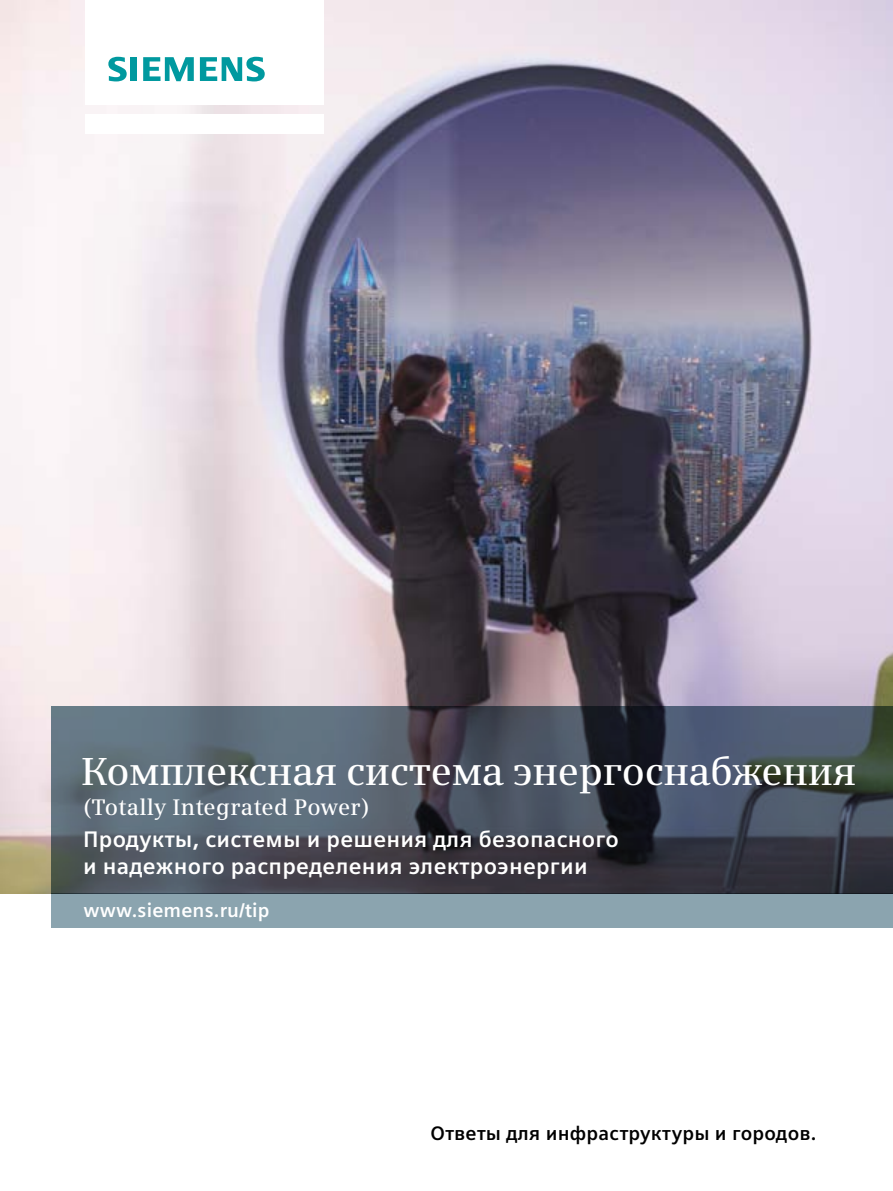
<style>
.page{position:relative;width:893px;height:1191px;background:#fff}
.page>*{position:absolute;margin:0;border:0;box-sizing:border-box;transform-origin:0 0}
.t1{font:600 39px "Siemens Serif";letter-spacing:-.01em;color:#fff}
.t2{font:700 22.5px/27.6px "Siemens Sans";letter-spacing:.01em;color:#fff}
.t3{font:600 22.5px "Siemens Serif";letter-spacing:.01em;color:#fff}
.t4{font:700 19.5px "Siemens Sans";letter-spacing:.01em;color:#000}
.t5{font:700 19.5px "Siemens Sans";letter-spacing:.01em;color:#fff}
</style>
<div class="page">
<img style="left:0;top:0;width:893px;height:893px">
<div style="left:85px;top:114px;width:238px;height:19px;background:#fff"></div>
<div style="left:85px;top:0;width:238px;height:105px;background:#fff"></div>
<svg style="left:108px;top:57px;width:19px;height:24px"></svg>
<div style="left:130px;top:57px;width:7px;height:24px;background:#00999f"></div>
<svg style="left:143px;top:57px;width:51px;height:24px"></svg>
<svg style="left:200px;top:57px;width:65px;height:24px"></svg>
<div style="left:51px;top:893px;width:842px;height:34px;background:#8ba4af"></div>
<svg style="left:51px;top:706px;width:842px;height:188px;background:#474f5b"></svg>
<h1 class="t1" style="left:82px;top:748px;width:776px">Комплексная система энергоснабжения</h1>
<p class="t3" style="left:83px;top:794px;width:288px">(Totally Integrated Power)</p>
<p class="t2" style="left:83px;top:825px;width:537px">Продукты, системы и решения для безопасного и надежного распределения электроэнергии</p>
<p class="t5" style="left:83px;top:899px;width:188px">www.siemens.ru/tip</p>
<p class="t4" style="left:431px;top:1122px;width:387px">Ответы для инфраструктуры и городов.</p>
</div>
